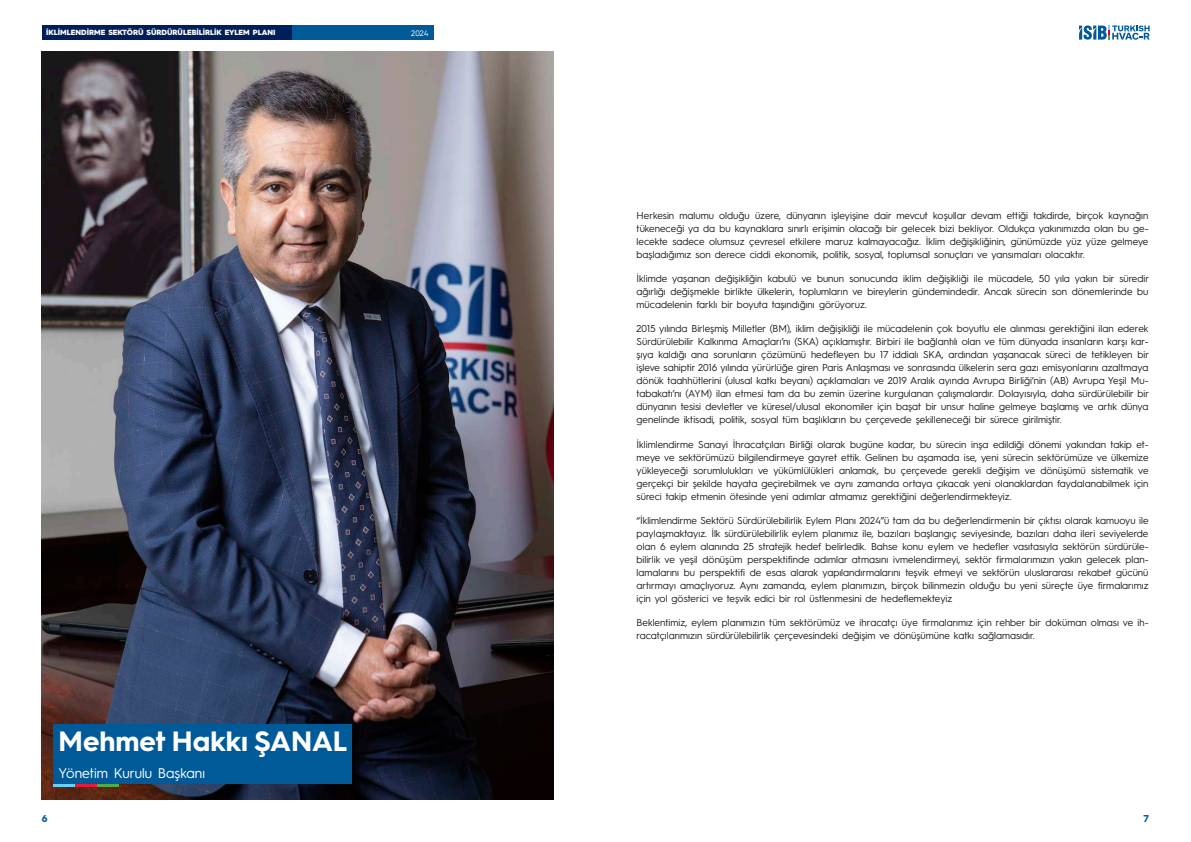
<style>
.page{position:relative;width:1191px;height:842px;background:#fff}
.page>*{position:absolute;margin:0;border:0;box-sizing:border-box;transform-origin:0 0}
.t1{font:700 28px "Hurme Geometric Sans 3";color:#fff}
.t2{font:14px "Hurme Geometric Sans 3";color:#fff}
.t3{font:10px/13px "Hurme Geometric Sans 3";color:#231f20;text-align:justify}
.t4{font:700 10px "Hurme Geometric Sans 3";color:#015a98}
.t5{font:8px "Hurme Geometric Sans 3";color:#fff}
.t6{font:900 7.5px "Hurme Geometric Sans 3";color:#fff}
</style>
<div class="page">
<div style="left:42px;top:26px;width:392px;height:14px;background:#015a98"></div>
<div style="left:42px;top:26px;width:249px;height:14px;background:#001f5a"></div>
<svg style="left:1079px;top:26px;width:70px;height:14px"></svg>
<img style="left:42px;top:51px;width:512px;height:748px">
<svg style="left:53px;top:783px;width:22px;height:4px"></svg>
<svg style="left:75px;top:783px;width:22px;height:4px"></svg>
<svg style="left:97px;top:783px;width:22px;height:4px"></svg>
<div style="left:53px;top:724px;width:298px;height:59px;background:#015a98"></div>
<p class="t6" style="left:46px;top:28px;width:231px">İKLIMLENDIRME SEKTÖRÜ SÜRDÜRÜLEBILIRLIK EYLEM PLANI</p>
<p class="t5" style="left:411px;top:27px;width:19px">2024</p>
<h1 class="t1" style="left:59px;top:721px;width:290px">Mehmet Hakkı ŞANAL</h1>
<h2 class="t2" style="left:59px;top:763px;width:148px">Yönetim Kurulu Başkanı</h2>
<p class="t3" style="left:636px;top:208px;width:513px">Herkesin malumu olduğu üzere, dünyanın işleyişine dair mevcut koşullar devam ettiği takdirde, birçok kaynağın tükeneceği ya da bu kaynaklara sınırlı erişimin olacağı bir gelecek bizi bekliyor. Oldukça yakınımızda olan bu ge&shy;lecekte sadece olumsuz çevresel etkilere maruz kalmayacağız. İklim değişikliğinin, günümüzde yüz yüze gelmeye başladığımız son derece ciddi ekonomik, politik, sosyal, toplumsal sonuçları ve yansımaları olacaktır.</p>
<p class="t3" style="left:636px;top:271px;width:514px">İklimde yaşanan değişikliğin kabulü ve bunun sonucunda iklim değişikliği ile mücadele, 50 yıla yakın bir süredir ağırlığı değişmekle birlikte ülkelerin, toplumların ve bireylerin gündemindedir. Ancak sürecin son dönemlerinde bu mücadelenin farklı bir boyuta taşındığını görüyoruz.</p>
<p class="t3" style="left:636px;top:322px;width:514px">2015 yılında Birleşmiş Milletler (BM), iklim değişikliği ile mücadelenin çok boyutlu ele alınması gerektiğini ilan ederek Sürdürülebilir Kalkınma Amaçları’nı (SKA) açıklamıştır. Birbiri ile bağlantılı olan ve tüm dünyada insanların karşı kar&shy;şıya kaldığı ana sorunların çözümünü hedefleyen bu 17 iddialı SKA, ardından yaşanacak süreci de tetikleyen bir işleve sahiptir 2016 yılında yürürlüğe giren Paris Anlaşması ve sonrasında ülkelerin sera gazı emisyonlarını azaltmaya dönük taahhütlerini (ulusal katkı beyanı) açıklamaları ve 2019 Aralık ayında Avrupa Birliği’nin (AB) Avrupa Yeşil Mu&shy;tabakatı’nı (AYM) ilan etmesi tam da bu zemin üzerine kurgulanan çalışmalardır. Dolayısıyla, daha sürdürülebilir bir dünyanın tesisi devletler ve küresel/ulusal ekonomiler için başat bir unsur haline gelmeye başlamış ve artık dünya genelinde iktisadi, politik, sosyal tüm başlıkların bu çerçevede şekilleneceği bir sürece girilmiştir.</p>
<p class="t3" style="left:636px;top:437px;width:513px">İklimlendirme Sanayi İhracatçıları Birliği olarak bugüne kadar, bu sürecin inşa edildiği dönemi yakından takip et&shy;meye ve sektörümüzü bilgilendirmeye gayret ettik. Gelinen bu aşamada ise, yeni sürecin sektörümüze ve ülkemize yükleyeceği sorumlulukları ve yükümlülükleri anlamak, bu çerçevede gerekli değişim ve dönüşümü sistematik ve gerçekçi bir şekilde hayata geçirebilmek ve aynı zamanda ortaya çıkacak yeni olanaklardan faydalanabilmek için süreci takip etmenin ötesinde yeni adımlar atmamız gerektiğini değerlendirmekteyiz.</p>
<p class="t3" style="left:636px;top:513px;width:513px">“İklimlendirme Sektörü Sürdürülebilirlik Eylem Planı 2024”ü tam da bu değerlendirmenin bir çıktısı olarak kamuoyu ile paylaşmaktayız. İlk sürdürülebilirlik eylem planımız ile, bazıları başlangıç seviyesinde, bazıları daha ileri seviyelerde olan 6 eylem alanında 25 stratejik hedef belirledik. Bahse konu eylem ve hedefler vasıtasıyla sektörün sürdürüle&shy;bilirlik ve yeşil dönüşüm perspektifinde adımlar atmasını ivmelendirmeyi, sektör firmalarımızın yakın gelecek plan&shy;lamalarını bu perspektifi de esas alarak yapılandırmalarını teşvik etmeyi ve sektörün uluslararası rekabet gücünü artırmayı amaçlıyoruz. Aynı zamanda, eylem planımızın, birçok bilinmezin olduğu bu yeni süreçte üye firmalarımız için yol gösterici ve teşvik edici bir rol üstlenmesini de hedeflemekteyiz</p>
<p class="t3" style="left:636px;top:616px;width:513px">Beklentimiz, eylem planımızın tüm sektörümüz ve ihracatçı üye firmalarımız için rehber bir doküman olması ve ih&shy;racatçılarımızın sürdürülebilirlik çerçevesindeki değişim ve dönüşümüne katkı sağlamasıdır.</p>
<p class="t4" style="left:42px;top:811px;width:7px">6</p>
<p class="t4" style="left:1143px;top:811px;width:7px">7</p>
</div>
